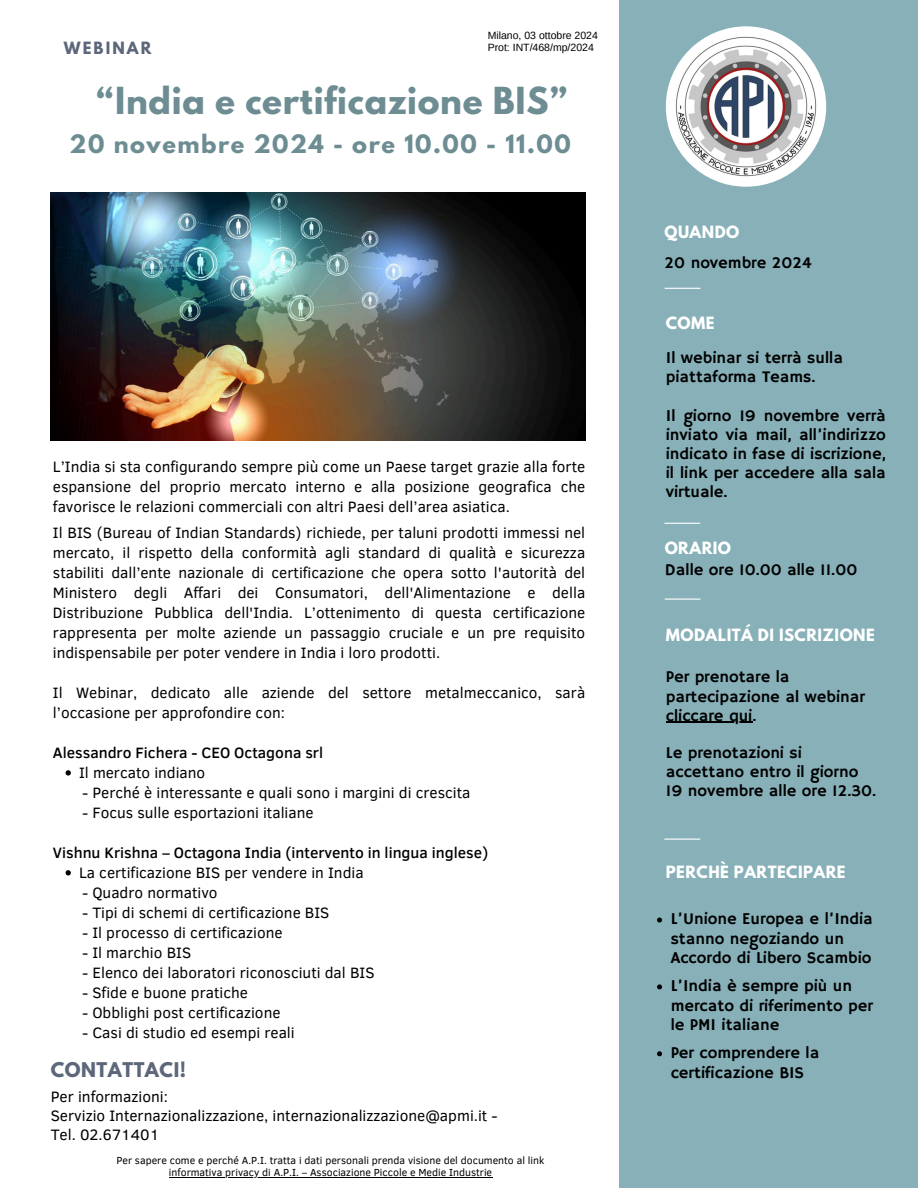
<style>
.page{position:relative;width:918px;height:1188px;background:#fff}
.page>*{position:absolute;margin:0;border:0;box-sizing:border-box;transform-origin:0 0}
.t1{font:700 33px "League Spartan";letter-spacing:.02em;color:#6d8d93}
.t2{font:700 22.5px "League Spartan";letter-spacing:.07em;color:#6d8d93}
.t3{font:700 18px "League Spartan";letter-spacing:.03em;color:#5c6779}
.t4{font:16.5px/19.2px "Hammersmith One";color:#000}
.t5{font:15.45px/20px "Clear Sans";color:#000;text-align:justify}
.t6{font:500 15.45px "Clear Sans";color:#000}
.t7{font:700 15px "League Spartan";letter-spacing:.03em;color:#fff}
.t8{font:700 15px "League Spartan";letter-spacing:.14em;color:#5c6779}
.t9{font:10.5px "Clear Sans";color:#000}
.t10{font:10.5px/12.5px "Arimo";color:#000}
</style>
<div class="page">
<div style="left:619px;top:0;width:299px;height:1188px;background:#87b0b8"></div>
<img style="left:51px;top:193px;width:534px;height:247px">
<img style="left:666px;top:26px;width:160px;height:161px;border-radius:50%">
<hr style="left:665px;top:288px;width:35px;height:1px;background:#fff">
<hr style="left:664px;top:523px;width:36px;height:1px;background:#fff">
<hr style="left:665px;top:599px;width:36px;height:1px;background:#fff">
<hr style="left:664px;top:839px;width:36px;height:1px;background:#fff">
<svg style="left:66px;top:770px;width:5px;height:6px"></svg>
<svg style="left:66px;top:870px;width:5px;height:5px"></svg>
<hr style="left:666px;top:722px;width:86px;height:1px;background:#000">
<svg style="left:657px;top:918px;width:5px;height:5px"></svg>
<svg style="left:657px;top:984px;width:5px;height:5px"></svg>
<svg style="left:657px;top:1051px;width:5px;height:5px"></svg>
<hr style="left:169px;top:1177px;width:324px;height:1px;background:#000">
<p class="t8" style="left:64px;top:40px;width:89px">WEBINAR</p>
<p class="t10" style="left:488px;top:29px;width:112px">Milano, 03 ottobre 2024<br>Prot: INT/468/mp/2024</p>
<h1 class="t1" style="left:97px;top:84px;width:472px">“India e certificazione BIS”</h1>
<h2 class="t2" style="left:70px;top:133px;width:503px">20 novembre 2024 - ore 10.00 - 11.00</h2>
<p class="t7" style="left:665px;top:225px;width:76px">QUANDO</p>
<p class="t4" style="left:665px;top:254px;width:148px">20 novembre 2024</p>
<p class="t7" style="left:666px;top:315px;width:50px">COME</p>
<h6 class="t4" style="left:666px;top:349px;width:179px">Il webinar si terrà sulla piattaforma Teams.</h6>
<p class="t4" style="left:666px;top:407px;width:222px;text-align:justify">Il giorno 19 novembre verrà inviato via mail, all’indirizzo indicato in fase di iscrizione, il link per accedere alla sala virtuale.</p>
<h5 class="t5" style="left:53px;top:456px;width:534px">L’India si sta configurando sempre più come un Paese target grazie alla forte espansione del proprio mercato interno e alla posizione geografica che favorisce le relazioni commerciali con altri Paesi dell’area asiatica.</h5>
<h4 class="t5" style="left:53px;top:522px;width:534px">Il BIS (Bureau of Indian Standards) richiede, per taluni prodotti immessi nel mercato, il rispetto della conformità agli standard di qualità e sicurezza stabiliti dall’ente nazionale di certificazione che opera sotto l'autorità del Ministero degli Affari dei Consumatori, dell'Alimentazione e della Distribuzione Pubblica dell'India. L’ottenimento di questa certificazione rappresenta per molte aziende un passaggio cruciale e un pre requisito indispensabile per poter vendere in India i loro prodotti.</h4>
<h5 class="t5" style="left:53px;top:682px;width:534px">Il Webinar, dedicato alle aziende del settore metalmeccanico, sarà l’occasione per approfondire con:</h5>
<h4 class="t6" style="left:53px;top:741px;width:272px">Alessandro Fichera - CEO Octagona srl</h4>
<h4 class="t5" style="left:79px;top:762px;width:128px">Il mercato indiano</h4>
<h4 class="t5" style="left:82px;top:782px;width:390px">- Perché è interessante e quali sono i margini di crescita</h4>
<h5 class="t5" style="left:82px;top:802px;width:233px">- Focus sulle esportazioni italiane</h5>
<h5 class="t6" style="left:53px;top:841px;width:437px">Vishnu Krishna – Octagona India (intervento in lingua inglese)</h5>
<h4 class="t5" style="left:79px;top:862px;width:286px">La certificazione BIS per vendere in India</h4>
<h4 class="t5" style="left:82px;top:882px;width:137px">- Quadro normativo</h4>
<h5 class="t5" style="left:82px;top:902px;width:249px">- Tipi di schemi di certificazione BIS</h5>
<p class="t5" style="left:82px;top:922px;width:202px">- Il processo di certificazione</p>
<p class="t5" style="left:82px;top:942px;width:111px">- Il marchio BIS</p>
<p class="t5" style="left:82px;top:962px;width:294px">- Elenco dei laboratori riconosciuti dal BIS</p>
<p class="t5" style="left:82px;top:982px;width:167px">- Sfide e buone pratiche</p>
<p class="t5" style="left:82px;top:1002px;width:200px">- Obblighi post certificazione</p>
<h5 class="t5" style="left:82px;top:1022px;width:214px">- Casi di studio ed esempi reali</h5>
<h6 class="t7" style="left:665px;top:540px;width:68px">ORARIO</h6>
<p class="t4" style="left:665px;top:561px;width:194px">Dalle ore 10.00 alle 11.00</p>
<p class="t7" style="left:666px;top:628px;width:210px">MODALITÁ DI ISCRIZIONE</p>
<p class="t4" style="left:666px;top:668px;width:201px">Per prenotare la partecipazione al webinar</p>
<p class="t4" style="left:666px;top:707px;width:92px">cliccare qui.</p>
<p class="t4" style="left:666px;top:744px;width:212px">Le prenotazioni si accettano entro il giorno<br>19 novembre alle ore 12.30.</p>
<p class="t7" style="left:666px;top:865px;width:181px">PERCHÈ PARTECIPARE</p>
<p class="t4" style="left:671px;top:910px;width:204px">L’Unione Europea e l’India stanno negoziando un<br>Accordo di Libero Scambio</p>
<p class="t4" style="left:671px;top:977px;width:204px">L’India è sempre più un mercato di riferimento per le PMI italiane</p>
<p class="t4" style="left:671px;top:1044px;width:150px">Per comprendere la</p>
<p class="t3" style="left:51px;top:1060px;width:137px">CONTATTACI!</p>
<p class="t4" style="left:671px;top:1063px;width:135px">certificazione BIS</p>
<h3 class="t5" style="left:51px;top:1085px;width:119px">Per informazioni:</h3>
<p class="t5" style="left:51px;top:1105px;width:449px">Servizio Internazionalizzazione, internazionalizzazione@apmi.it -</p>
<p class="t5" style="left:51px;top:1124px;width:110px">Tel. 02.671401</p>
<p class="t9" style="left:116px;top:1153px;width:430px">Per sapere come e perché A.P.I. tratta i dati personali prenda visione del documento al link</p>
<p class="t9" style="left:169px;top:1165px;width:325px">informativa privacy di A.P.I. – Associazione Piccole e Medie Industrie</p>
</div>
